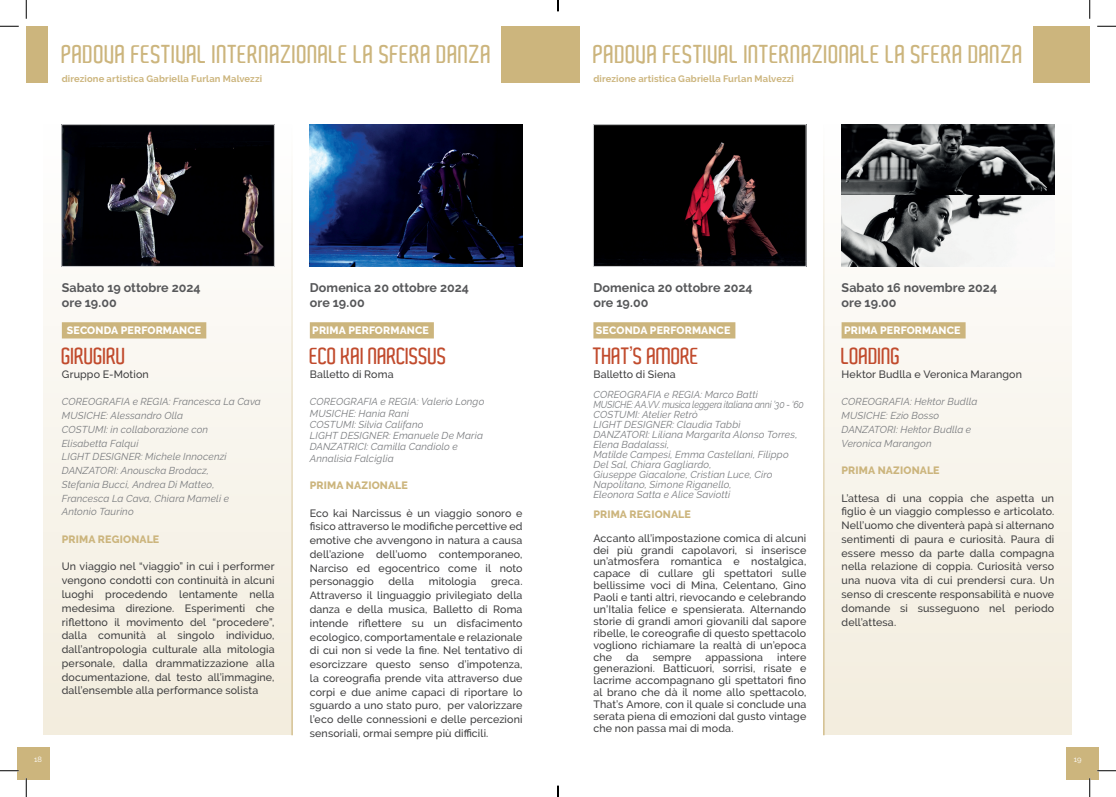
<style>
.page{position:relative;width:1116px;height:797px;background:#fff}
.page>*{position:absolute;margin:0;border:0;box-sizing:border-box;transform-origin:0 0}
.t1{font:600 24.75px "Aldo";color:#ccb57d}
.t2{font:600 22.5px "Aldo";letter-spacing:-.02em;color:#c14b2d}
.t3{font:700 12.5px "Raleway";letter-spacing:.005em;color:#57585a}
.t4{font:500 10.62px/13.8px "Raleway";letter-spacing:.01em;color:#3e3e3f;text-align:justify}
.t5{font:800 10.62px "Raleway";letter-spacing:.01em;color:#fff}
.t6{font:800 10.62px "Raleway";letter-spacing:.01em;color:#ccb57d}
.t7{font:italic 10px/10px "Raleway";letter-spacing:.015em;color:#7a7c7f}
.t8{font:italic 10px "Raleway";letter-spacing:-.015em;color:#7a7c7f;scale:.9 1}
.t9{font:700 9.38px "Raleway";letter-spacing:.015em;color:#ccb57d}
.t10{font:7.62px "Raleway";color:#fff}
</style>
<div class="page">
<div style="left:1065px;top:746px;width:33px;height:33px;background:#ccb57d"></div>
<div style="left:17px;top:746px;width:33px;height:33px;background:#ccb57d"></div>
<div style="left:43px;top:125px;width:248px;height:610px;background:#f7f3ea"></div>
<div style="left:26px;top:26px;width:22px;height:57px;background:#ccb57d"></div>
<div style="left:501px;top:26px;width:57px;height:57px;background:#ccb57d"></div>
<img style="left:64px;top:126px;width:208px;height:138px">
<div style="left:62px;top:124px;width:212px;height:142px;border:1px solid #d1d2d4"></div>
<img style="left:310px;top:125px;width:212px;height:141px">
<div style="left:62px;top:322px;width:144px;height:16px;background:#ccb57d"></div>
<div style="left:310px;top:322px;width:124px;height:16px;background:#ccb57d"></div>
<hr style="left:291px;top:125px;width:2px;height:610px;background:#ccb57d">
<div style="left:823px;top:125px;width:249px;height:610px;background:#f7f3ea"></div>
<div style="left:558px;top:26px;width:21px;height:57px;background:#ccb57d"></div>
<div style="left:1033px;top:26px;width:56px;height:57px;background:#ccb57d"></div>
<img style="left:595px;top:126px;width:209px;height:138px">
<div style="left:593px;top:124px;width:213px;height:142px;border:1px solid #d1d2d4"></div>
<img style="left:841px;top:125px;width:213px;height:141px">
<div style="left:593px;top:322px;width:142px;height:16px;background:#ccb57d"></div>
<div style="left:841px;top:322px;width:124px;height:16px;background:#ccb57d"></div>
<hr style="left:823px;top:125px;width:1px;height:610px;background:#ccb57d">
<svg style="left:0;top:25px;width:19px;height:2px"></svg>
<svg style="left:1097px;top:25px;width:18px;height:2px"></svg>
<svg style="left:0;top:770px;width:19px;height:1px"></svg>
<svg style="left:1097px;top:770px;width:18px;height:1px"></svg>
<svg style="left:25px;top:0;width:2px;height:19px"></svg>
<svg style="left:25px;top:778px;width:2px;height:19px"></svg>
<svg style="left:1089px;top:0;width:1px;height:19px"></svg>
<svg style="left:1088px;top:778px;width:2px;height:19px"></svg>
<svg style="left:557px;top:0;width:2px;height:11px"></svg>
<svg style="left:557px;top:785px;width:2px;height:12px"></svg>
<p class="t1" style="left:62px;top:40px;width:431px">PADOVA FESTIVAL INTERNAZIONALE LA SFERA DANZA</p>
<p class="t9" style="left:62px;top:73px;width:202px">direzione artistica Gabriella Furlan Malvezzi</p>
<p class="t1" style="left:593px;top:40px;width:431px">PADOVA FESTIVAL INTERNAZIONALE LA SFERA DANZA</p>
<p class="t9" style="left:593px;top:73px;width:202px">direzione artistica Gabriella Furlan Malvezzi</p>
<p class="t3" style="left:62px;top:280px;width:140px">Sabato 19 ottobre 2024</p>
<p class="t3" style="left:62px;top:295px;width:56px">ore 19.00</p>
<p class="t5" style="left:67px;top:324px;width:136px">SECONDA PERFORMANCE</p>
<p class="t2" style="left:62px;top:343px;width:66px">GIRUGIRU</p>
<p class="t4" style="left:62px;top:367px;width:88px">Gruppo E-Motion</p>
<p class="t7" style="left:62px;top:397px;width:200px">COREOGRAFIA e REGIA: Francesca La Cava</p>
<p class="t7" style="left:62px;top:410px;width:123px">MUSICHE: Alessandro Olla</p>
<p class="t7" style="left:62px;top:424px;width:148px">COSTUMI: in collaborazione con</p>
<p class="t7" style="left:62px;top:438px;width:78px">Elisabetta Falqui</p>
<p class="t7" style="left:62px;top:452px;width:166px">LIGHT DESIGNER: Michele Innocenzi</p>
<p class="t7" style="left:62px;top:465px;width:149px">DANZATORI: Anouscka Brodacz,</p>
<p class="t7" style="left:62px;top:479px;width:154px">Stefania Bucci, Andrea Di Matteo,</p>
<p class="t7" style="left:62px;top:493px;width:169px">Francesca La Cava, Chiara Mameli e</p>
<p class="t7" style="left:62px;top:507px;width:73px">Antonio Taurino</p>
<p class="t6" style="left:62px;top:533px;width:99px">PRIMA REGIONALE</p>
<p class="t4" style="left:62px;top:560px;width:214px">Un viaggio nel “viaggio” in cui i performer vengono condotti con continuità in alcuni luoghi procedendo lentamente nella medesima direzione. Esperimenti che riflettono il movimento del “procedere”, dalla comunità al singolo individuo, dall’antropologia culturale alla mitologia personale, dalla drammatizzazione alla documentazione, dal testo all’immagine, dall’ensemble alla performance solista</p>
<p class="t3" style="left:310px;top:280px;width:161px">Domenica 20 ottobre 2024</p>
<p class="t3" style="left:310px;top:295px;width:56px">ore 19.00</p>
<p class="t5" style="left:312px;top:324px;width:118px">PRIMA PERFORMANCE</p>
<p class="t2" style="left:310px;top:343px;width:139px">ECO KAI NARCISSUS</p>
<p class="t4" style="left:310px;top:367px;width:85px">Balletto di Roma</p>
<p class="t7" style="left:310px;top:397px;width:176px">COREOGRAFIA e REGIA: Valerio Longo</p>
<p class="t7" style="left:310px;top:408px;width:100px">MUSICHE: Hania Rani</p>
<p class="t7" style="left:310px;top:419px;width:115px">COSTUMI: Silvia Califano</p>
<p class="t7" style="left:310px;top:430px;width:175px">LIGHT DESIGNER: Emanuele De Maria</p>
<p class="t7" style="left:310px;top:442px;width:149px">DANZATRICI: Camilla Candiolo e</p>
<p class="t7" style="left:310px;top:453px;width:85px">Annalisia Falciglia</p>
<p class="t6" style="left:310px;top:479px;width:99px">PRIMA NAZIONALE</p>
<p class="t4" style="left:310px;top:506px;width:214px">Eco kai Narcissus è un viaggio sonoro e fisico attraverso le modifiche percettive ed emotive che avvengono in natura a causa dell’azione dell’uomo contemporaneo, Narciso ed egocentrico come il noto personaggio</p>
<p class="t4" style="left:388px;top:575px;width:27px">della</p>
<p class="t4" style="left:429px;top:575px;width:49px">mitologia</p>
<p class="t4" style="left:310px;top:575px;width:214px;text-indent:181px">greca.<br>Attraverso il linguaggio privilegiato della danza e della musica, Balletto di Roma intende riflettere su un disfacimento ecologico, comportamentale e relazionale di cui non si vede la fine. Nel tentativo di esorcizzare questo senso d’impotenza, la coreografia prende vita attraverso due corpi e due anime capaci di riportare lo sguardo a uno stato puro, per valorizzare l’eco delle connessioni e delle percezioni sensoriali, ormai sempre più difficili.</p>
<p class="t3" style="left:593px;top:280px;width:161px">Domenica 20 ottobre 2024</p>
<p class="t3" style="left:593px;top:295px;width:56px">ore 19.00</p>
<p class="t5" style="left:596px;top:324px;width:136px">SECONDA PERFORMANCE</p>
<p class="t2" style="left:593px;top:343px;width:108px">THAT’S AMORE</p>
<p class="t4" style="left:593px;top:367px;width:84px">Balletto di Siena</p>
<p class="t7" style="left:593px;top:389px;width:166px">COREOGRAFIA e REGIA: Marco Batti</p>
<p class="t8" style="left:593px;top:398px;width:235px">MUSICHE: AA.VV. musica leggera italiana anni ’30 - ‘60</p>
<p class="t7" style="left:593px;top:409px;width:106px">COSTUMI: Atelier Retrò</p>
<p class="t7" style="left:593px;top:419px;width:149px">LIGHT DESIGNER: Claudia Tabbì</p>
<p class="t7" style="left:593px;top:429px;width:206px">DANZATORI: Liliana Margarita Alonso Torres,<br>Elena Badalassi,</p>
<p class="t7" style="left:593px;top:449px;width:197px">Matilde Campesi, Emma Castellani, Filippo<br>Del Sal, Chiara Gagliardo,</p>
<p class="t7" style="left:593px;top:469px;width:181px">Giuseppe Giacalone, Cristian Luce, Ciro<br>Napolitano, Simone Riganello,</p>
<p class="t7" style="left:593px;top:489px;width:138px">Eleonora Satta e Alice Saviotti</p>
<p class="t6" style="left:593px;top:508px;width:99px">PRIMA REGIONALE</p>
<p class="t4" style="left:593px;top:532px;width:214px;line-height:11.9px">Accanto all’impostazione comica di alcuni dei più grandi capolavori, si inserisce un’atmosfera romantica e nostalgica, capace di cullare gli spettatori sulle bellissime voci di Mina, Celentano, Gino Paoli e tanti altri, rievocando e celebrando un’Italia felice e spensierata. Alternando storie di grandi amori giovanili dal sapore ribelle, le coreografie di questo spettacolo vogliono richiamare la realtà di un’epoca che</p>
<p class="t4" style="left:593px;top:651px;width:214px;line-height:11.9px;text-indent:184px">intere generazioni. Batticuori, sorrisi, risate e lacrime accompagnano gli spettatori fino al brano che dà il nome allo spettacolo, That’s Amore, con il quale si conclude una serata piena di emozioni dal gusto vintage che non passa mai di moda.</p>
<p class="t4" style="left:626px;top:650px;width:14px">da</p>
<p class="t4" style="left:653px;top:650px;width:40px">sempre</p>
<p class="t4" style="left:705px;top:650px;width:59px">appassiona</p>
<p class="t3" style="left:841px;top:280px;width:157px">Sabato 16 novembre 2024</p>
<p class="t3" style="left:841px;top:295px;width:56px">ore 19.00</p>
<p class="t5" style="left:844px;top:324px;width:118px">PRIMA PERFORMANCE</p>
<p class="t2" style="left:841px;top:343px;width:61px">LOADING</p>
<p class="t4" style="left:841px;top:367px;width:182px">Hektor Budlla e Veronica Marangon</p>
<p class="t7" style="left:841px;top:397px;width:137px">COREOGRAFIA: Hektor Budlla</p>
<p class="t7" style="left:841px;top:410px;width:99px">MUSICHE: Ezio Bosso</p>
<p class="t7" style="left:841px;top:424px;width:131px">DANZATORI: Hektor Budlla e</p>
<p class="t7" style="left:841px;top:438px;width:92px">Veronica Marangon</p>
<p class="t6" style="left:841px;top:464px;width:99px">PRIMA NAZIONALE</p>
<p class="t4" style="left:841px;top:491px;width:214px">L’attesa di una coppia che aspetta un figlio è un viaggio complesso e articolato.<br>Nell’uomo che diventerà papà si alternano sentimenti di paura e curiosità. Paura di essere messo da parte dalla compagna nella relazione di coppia. Curiosità verso una nuova vita di cui prendersi cura. Un senso di crescente responsabilità e nuove domande si susseguono nel periodo dell’attesa.</p>
<p class="t10" style="left:34px;top:755px;width:9px">18</p>
<p class="t10" style="left:1073px;top:755px;width:9px">19</p>
</div>
